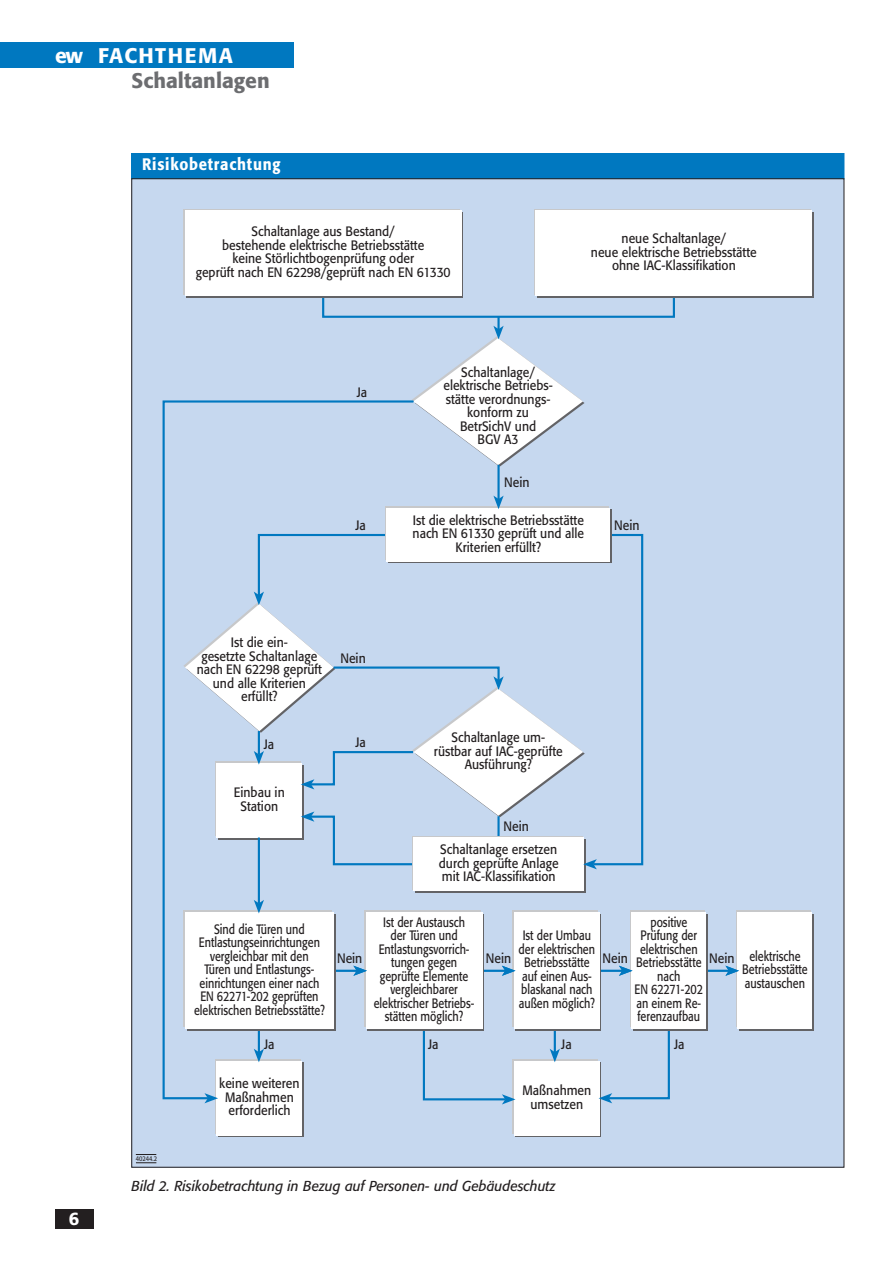
<style>
.page{position:relative;width:893px;height:1263px;background:#fff}
.page>*{position:absolute;margin:0;border:0;box-sizing:border-box;transform-origin:0 0}
.t1{font:500 21px "Formata";color:#6c6d70}
.t2{font:500 21px "Formata";letter-spacing:.07em;color:#fff}
.t3{font:500 18px "Formata";color:#fff}
.t4{font:500 16.5px "Formata";letter-spacing:.05em;color:#fff;scale:.9 1}
.t5{font:italic 14.25px "Formata";color:#231f20;scale:.95 1}
.t6{font:13.5px/13.5px "Formata";color:#231f20;text-align:center;scale:.9 1}
.t7{font:13.5px/13.5px "Formata";color:#231f20;text-align:center;scale:.8 1}
.t8{font:6.75px "Formata";color:#231f20;scale:.85 1}
</style>
<div class="page">
<div style="left:0;top:43px;width:293px;height:25px;background:#0078c0"></div>
<div style="left:55px;top:1210px;width:38px;height:19px;background:#231f20"></div>
<div style="left:132px;top:153px;width:712px;height:26px;background:#0078c0"></div>
<div style="left:132px;top:153px;width:712px;height:26px;border:1px solid #0078c0"></div>
<div style="left:132px;top:179px;width:712px;height:988px;background:#c6d8ef"></div>
<div style="left:516px;top:1063px;width:85px;height:74px;background:#fff"></div>
<div style="left:514px;top:1061px;width:85px;height:74px;background:#fff"></div>
<svg style="left:422px;top:1030px;width:93px;height:74px"></svg>
<svg style="left:550px;top:1027px;width:121px;height:76px"></svg>
<div style="left:736px;top:911px;width:74px;height:116px;background:#fff"></div>
<div style="left:739px;top:914px;width:75px;height:116px;background:#636366"></div>
<div style="left:738px;top:912px;width:74px;height:117px;background:#fff"></div>
<svg style="left:707px;top:966px;width:32px;height:10px"></svg>
<hr style="left:706px;top:970px;width:23px;height:2px;background:#0078c0">
<div style="left:630px;top:911px;width:74px;height:116px;background:#fff"></div>
<div style="left:633px;top:914px;width:74px;height:116px;background:#636366"></div>
<div style="left:632px;top:912px;width:74px;height:117px;background:#fff"></div>
<svg style="left:601px;top:966px;width:31px;height:10px"></svg>
<hr style="left:599px;top:970px;width:23px;height:2px;background:#0078c0">
<div style="left:516px;top:914px;width:85px;height:116px;background:#fff"></div>
<div style="left:514px;top:912px;width:85px;height:117px;background:#fff"></div>
<svg style="left:484px;top:966px;width:31px;height:10px"></svg>
<hr style="left:482px;top:970px;width:23px;height:2px;background:#0078c0">
<div style="left:367px;top:914px;width:117px;height:116px;background:#fff"></div>
<div style="left:366px;top:912px;width:116px;height:117px;background:#fff"></div>
<svg style="left:218px;top:1100px;width:86px;height:37px"></svg>
<div style="left:217px;top:1061px;width:85px;height:74px;background:#fff"></div>
<div style="left:322px;top:295px;width:353px;height:23px;border:2px solid #0078c0"></div>
<svg style="left:183px;top:209px;width:277px;height:85px"></svg>
<div style="left:185px;top:211px;width:276px;height:85px;background:#fff"></div>
<div style="left:534px;top:209px;width:276px;height:85px;background:#fff"></div>
<div style="left:536px;top:211px;width:276px;height:85px;background:#fff"></div>
<svg style="left:412px;top:317px;width:172px;height:150px"></svg>
<svg style="left:136px;top:1163px;width:20px;height:1px"></svg>
<svg style="left:136px;top:1154px;width:20px;height:1px"></svg>
<svg style="left:204px;top:1100px;width:13px;height:3px"></svg>
<svg style="left:162px;top:399px;width:253px;height:701px"></svg>
<div style="left:415px;top:839px;width:171px;height:53px;background:#636366"></div>
<div style="left:413px;top:838px;width:171px;height:53px;background:#fff"></div>
<svg style="left:183px;top:592px;width:414px;height:277px"></svg>
<svg style="left:257px;top:533px;width:387px;height:333px"></svg>
<svg style="left:385px;top:506px;width:223px;height:54px"></svg>
<div style="left:388px;top:510px;width:223px;height:53px;background:#fff"></div>
<div style="left:387px;top:508px;width:223px;height:53px;background:#fff"></div>
<svg style="left:493px;top:496px;width:11px;height:13px"></svg>
<hr style="left:497px;top:465px;width:3px;height:34px;background:#0078c0">
<h1 class="t2" style="left:55px;top:46px;width:179px">ew FACHTHEMA</h1>
<h1 class="t1" style="left:132px;top:72px;width:140px">Schaltanlagen</h1>
<p class="t4" style="left:142px;top:157px;width:155px">Risikobetrachtung</p>
<p class="t6" style="left:196px;top:226px;width:285px">Schaltanlage aus Bestand/<br>bestehende elektrische Betriebsstätte<br>keine Störlichtbogenprüfung oder<br>geprüft nach EN 62298/geprüft nach EN 61330</p>
<p class="t6" style="left:591px;top:233px;width:186px">neue Schaltanlage/<br>neue elektrische Betriebsstätte ohne IAC-Klassifikation</p>
<p class="t6" style="left:357px;top:386px;width:13px">Ja</p>
<p class="t6" style="left:443px;top:366px;width:123px">Schaltanlage/ elektrische Betriebs&shy;stätte verordnungs&shy;konform zu<br>BetrSichV und<br>BGV A3</p>
<p class="t6" style="left:504px;top:477px;width:30px">Nein</p>
<p class="t6" style="left:413px;top:514px;width:192px">Ist die elektrische Betriebsstätte nach EN 61330 geprüft und alle<br>Kriterien erfüllt?</p>
<p class="t6" style="left:355px;top:520px;width:13px">Ja</p>
<p class="t6" style="left:614px;top:520px;width:30px">Nein</p>
<p class="t6" style="left:197px;top:637px;width:141px">Ist die ein-<br>gesetzte Schaltanlage nach EN 62298 geprüft und alle Kriterien erfüllt?</p>
<p class="t6" style="left:340px;top:652px;width:30px">Nein</p>
<h2 class="t3" style="left:69px;top:1211px;width:12px">6</h2>
<p class="t6" style="left:264px;top:738px;width:13px">Ja</p>
<p class="t6" style="left:355px;top:737px;width:13px">Ja</p>
<p class="t6" style="left:234px;top:787px;width:58px">Einbau in<br>Station</p>
<p class="t6" style="left:434px;top:732px;width:145px">Schaltanlage um&shy;rüstbar auf IAC-geprüfte<br>Ausführung?</p>
<p class="t6" style="left:504px;top:820px;width:30px">Nein</p>
<p class="t6" style="left:439px;top:844px;width:135px;text-align:justify">Schaltanlage ersetzen durch geprüfte Anlage mit IAC-Klassifikation</p>
<p class="t7" style="left:194px;top:923px;width:165px">Sind die Türen und<br>Entlastungseinrichtungen vergleichbar mit den<br>Türen und Entlastungs&shy;einrichtungen einer nach<br>EN 62271-202 geprüften elektrischen Betriebsstätte?</p>
<p class="t7" style="left:374px;top:916px;width:127px">Ist der Austausch der Türen und<br>Entlastungsvorrich&shy;tungen gegen geprüfte Elemente vergleichbarer elektrischer Betriebs&shy;stätten möglich?</p>
<p class="t7" style="left:634px;top:916px;width:87px">positive<br>Prüfung der elektrischen<br>Betriebsstätte nach<br>EN 62271-202 an einem Re&shy;ferenzaufbau</p>
<p class="t7" style="left:519px;top:930px;width:97px">Ist der Umbau der elektrischen<br>Betriebsstätte auf einen Aus&shy;blaskanal nach außen möglich?</p>
<p class="t6" style="left:337px;top:952px;width:30px">Nein</p>
<p class="t6" style="left:486px;top:952px;width:30px">Nein</p>
<p class="t6" style="left:603px;top:952px;width:30px">Nein</p>
<p class="t6" style="left:709px;top:952px;width:30px">Nein</p>
<p class="t6" style="left:264px;top:1038px;width:13px">Ja</p>
<p class="t6" style="left:428px;top:1038px;width:13px">Ja</p>
<p class="t6" style="left:561px;top:1038px;width:13px">Ja</p>
<p class="t6" style="left:674px;top:1038px;width:13px">Ja</p>
<p class="t7" style="left:742px;top:950px;width:83px">elektrische<br>Betriebsstätte austauschen</p>
<p class="t6" style="left:219px;top:1078px;width:91px">keine weiteren<br>Maßnahmen erforderlich</p>
<p class="t6" style="left:522px;top:1085px;width:78px">Maßnahmen umsetzen</p>
<p class="t8" style="left:136px;top:1155px;width:26px">40244.2</p>
<p class="t5" style="left:132px;top:1179px;width:448px">Bild 2. Risikobetrachtung in Bezug auf Personen- und Gebäudeschutz</p>
</div>
